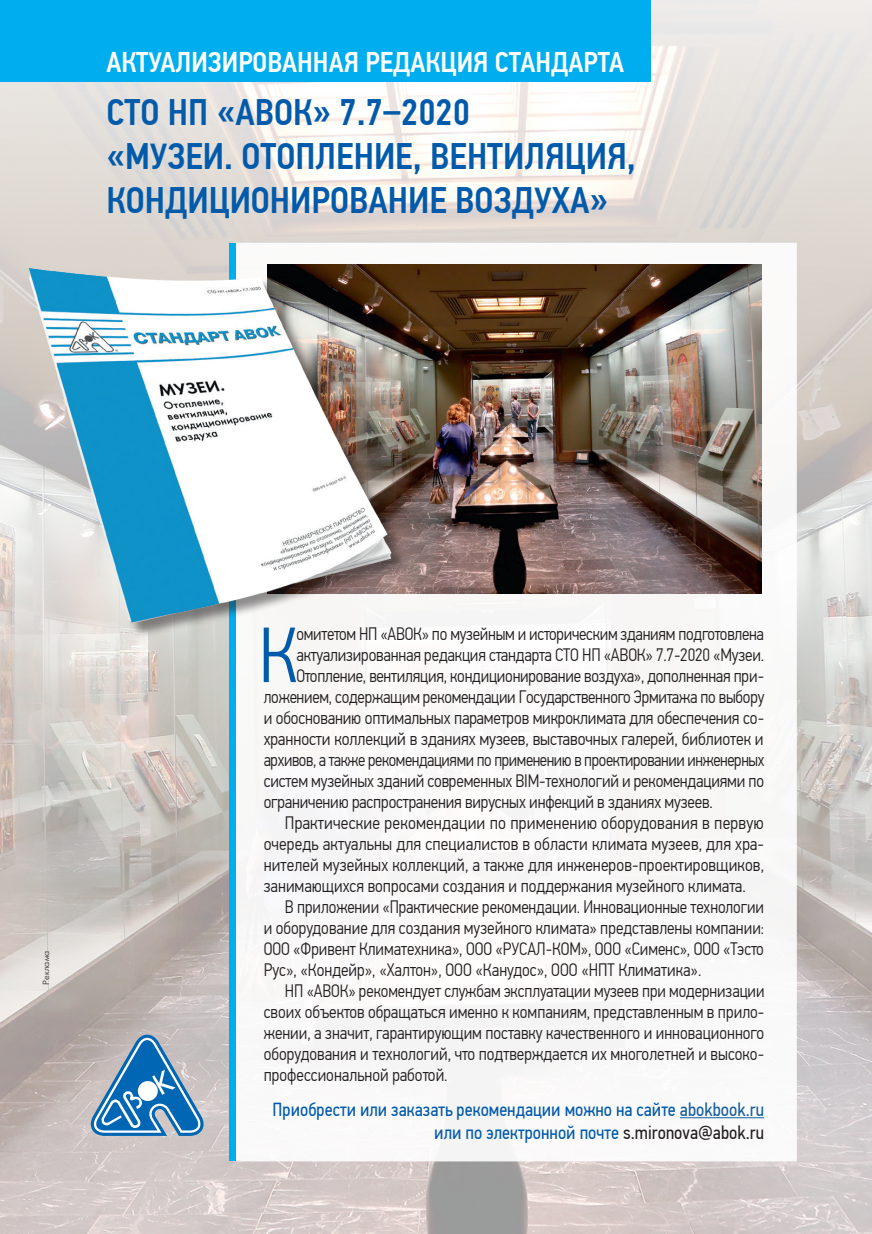
<style>
.page{position:relative;width:872px;height:1234px;background:#fff}
.page>*{position:absolute;margin:0;border:0;box-sizing:border-box;transform-origin:0 0}
._1_Preambula_new{font:300 78.3px "PF Din Text Cond Pro";color:#015aaa}
._1_Preambula_new-2{font:500 36.9px "PF Din Text Cond Pro";color:#015aaa}
._1_Preambula_new-3{font:500 28.5px "PF Din Text Cond Pro";color:#fff}
._1_Preambula_new-4{font:18.9px/22.6px "PF Din Text Cond Pro";color:#015aaa;text-align:right}
._1_Preambula_new-5{font:300 18px/21px "PF Din Text Cond Pro";letter-spacing:-.01em;color:#231f20;text-align:justify}
.Main_TXT{font:300 9px "Futura Futuris";letter-spacing:.02em;color:#231f20}
.s1{color:#175d9e}
.s2{color:#231f20}
</style>
<div class="page">
<img style="left:0;top:0;width:872px;height:1233px">
<div style="left:234px;top:243px;width:563px;height:918px;background:#f9f8f8"></div>
<div style="left:230px;top:243px;width:6px;height:917px;background:#00aeef"></div>
<svg style="left:90px;top:1034px;width:114px;height:101px;background:#77a0c1"></svg>
<img style="left:408px;top:265px;width:354px;height:328px">
<div style="left:31px;top:269px;width:376px;height:370px;background:#231f20;opacity:.5"></div>
<img style="left:20px;top:224px;width:388px;height:406px">
<hr style="left:680px;top:1116px;width:84px;height:1px;background:#175d9e">
<div style="left:0;top:0;width:651px;height:81px;background:#00aeef"></div>
<p class="_1_Preambula_new-3" style="left:106px;top:45px;width:519px">АКТУАЛИЗИРОВАННАЯ РЕДАКЦИЯ СТАНДАРТА</p>
<p class="_1_Preambula_new-2" style="left:106px;top:90px;width:365px">СТО НП «АВОК» 7.7–2020</p>
<p class="_1_Preambula_new-2" style="left:106px;top:134px;width:531px">«МУЗЕИ. ОТОПЛЕНИЕ, ВЕНТИЛЯЦИЯ,</p>
<p class="_1_Preambula_new-2" style="left:106px;top:178px;width:503px">КОНДИЦИОНИРОВАНИЕ ВОЗДУХА»</p>
<p class="Main_TXT" style="left:41px;top:984px;width:36px;rotate:-90deg">Реклама</p>
<p class="_1_Preambula_new" style="left:259px;top:610px;width:40px">К</p>
<p class="_1_Preambula_new-5" style="left:296px;top:623px;width:469px">омитетом НП «АВОК» по музейным и историческим зданиям подготовлена</p>
<p class="_1_Preambula_new-5" style="left:296px;top:644px;width:469px">актуализированная редакция стандарта СТО НП «АВОК» 7.7-2020 «Музеи.</p>
<p class="_1_Preambula_new-5" style="left:296px;top:665px;width:469px">Отопление, вентиляция, кондиционирование воздуха», дополненная при-</p>
<p class="_1_Preambula_new-5" style="left:264px;top:686px;width:502px">ложением, содержащим рекомендации Государственного Эрмитажа по выбору</p>
<p class="_1_Preambula_new-5" style="left:264px;top:707px;width:502px">и обоснованию оптимальных параметров микроклимата для обеспечения со-</p>
<p class="_1_Preambula_new-5" style="left:264px;top:728px;width:501px">хранности коллекций в зданиях музеев, выставочных галерей, библиотек и</p>
<p class="_1_Preambula_new-5" style="left:264px;top:749px;width:502px">архивов, а также рекомендациями по применению в проектировании инженерных</p>
<p class="_1_Preambula_new-5" style="left:264px;top:770px;width:502px">систем музейных зданий современных BIM-технологий и рекомендациями по</p>
<p class="_1_Preambula_new-5" style="left:264px;top:791px;width:450px">ограничению распространения вирусных инфекций в зданиях музеев.</p>
<p class="_1_Preambula_new-5" style="left:264px;top:812px;width:502px;text-indent:21px">Практические рекомендации по применению оборудования в первую очередь актуальны для специалистов в области климата музеев, для хра&shy;нителей музейных коллекций, а также для инженеров-проектировщиков, занимающихся вопросами создания и поддержания музейного климата.</p>
<p class="_1_Preambula_new-5" style="left:264px;top:896px;width:502px;text-indent:21px">В приложении «Практические рекомендации. Инновационные технологии и оборудование для создания музейного климата» представлены компании:<br>ООО «Фривент Климатехника», ООО «РУСАЛ-КОМ», ООО «Сименс», ООО «Тэсто Рус», «Кондейр», «Халтон», ООО «Канудос», ООО «НПТ Климатика».</p>
<p class="_1_Preambula_new-5" style="left:264px;top:980px;width:502px;text-indent:21px">НП «АВОК» рекомендует службам эксплуатации музеев при модернизации своих объектов обращаться именно к компаниям, представленным в прило&shy;жении, а значит, гарантирующим поставку качественного и инновационного оборудования и технологий, что подтверждается их многолетней и высоко&shy;профессиональной работой.</p>
<p class="_1_Preambula_new-4" style="left:273px;top:1098px;width:493px">Приобрести или заказать рекомендации можно на сайте <span class="s1">abokbook.ru </span>или по электронной почте <span class="s2">s.mironova@abok.ru</span></p>
</div>
